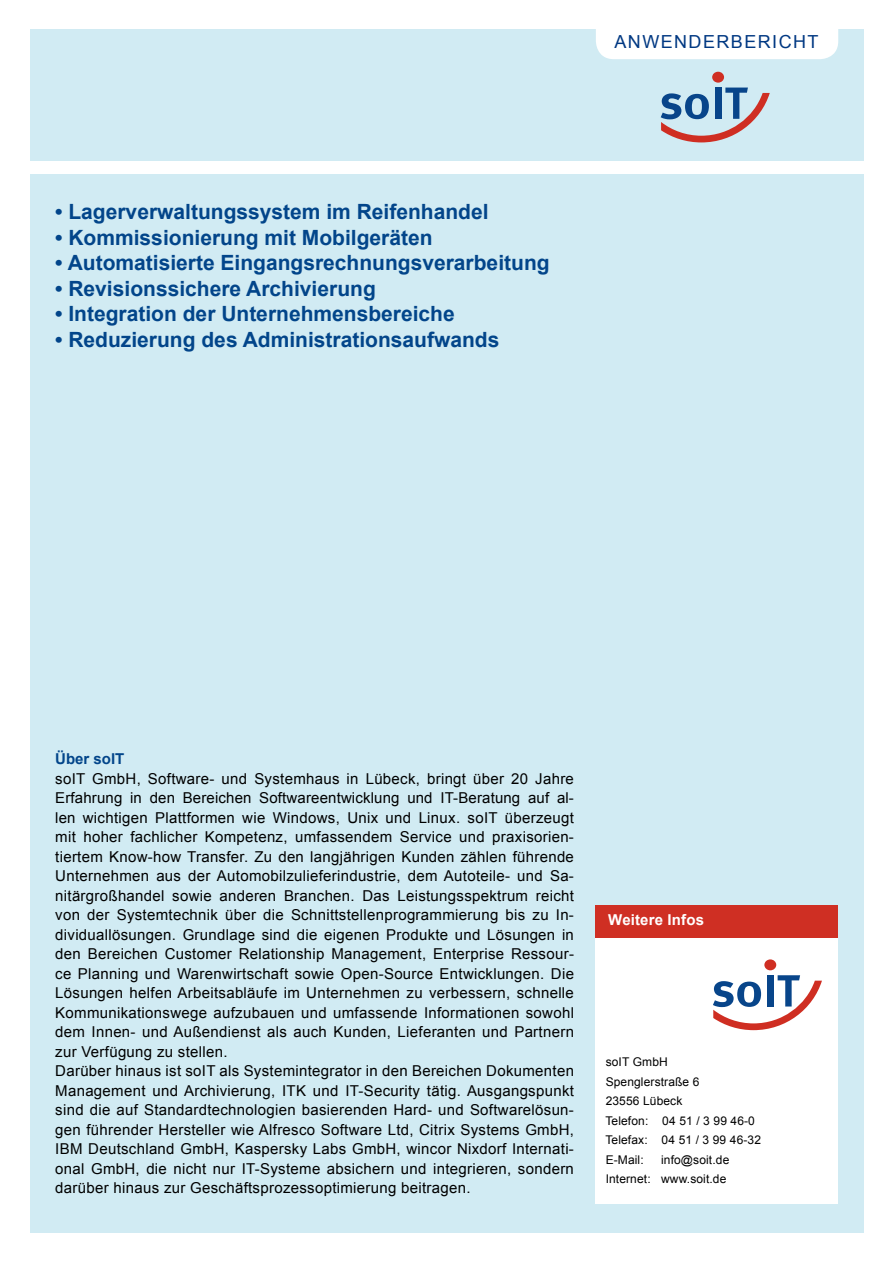
<style>
.page{position:relative;width:893px;height:1263px;background:#fff}
.page>*{position:absolute;margin:0;border:0;box-sizing:border-box;transform-origin:0 0}
.t1{font:700 21px "Arial";color:#02458a}
.t2{font:18px "Arial";letter-spacing:.08em;color:#003882}
.t3{font:15px/19.5px "Arial";letter-spacing:.02em;color:#000}
.t4{font:700 15px "Arial";letter-spacing:.01em;color:#fff}
.t5{font:700 15px "Arial";color:#02458a}
.t6{font:12px/19.5px "Arial";letter-spacing:.01em;color:#000}
</style>
<div class="page">
<div style="left:30px;top:29px;width:833px;height:1204px;background:#d1ebf3"></div>
<div style="left:0;top:161px;width:893px;height:13px;background:#fff"></div>
<div style="left:712px;top:72px;width:12px;height:11px;background:#cf2e22;border-radius:50%"></div>
<svg style="left:661px;top:88px;width:109px;height:54px"></svg>
<div style="left:596px;top:0;width:242px;height:59px;background:#fff;border-radius:18px"></div>
<div style="left:595px;top:905px;width:243px;height:33px;background:#cf2f23"></div>
<div style="left:595px;top:938px;width:243px;height:265px;background:#fff"></div>
<div style="left:764px;top:960px;width:12px;height:10px;background:#cf2e22;border-radius:50%"></div>
<svg style="left:713px;top:975px;width:109px;height:55px"></svg>
<h1 class="t1" style="left:55px;top:198px;width:435px">• Lagerverwaltungssystem im Reifenhandel</h1>
<h1 class="t1" style="left:55px;top:224px;width:379px">• Kommissionierung mit Mobilgeräten</h1>
<h1 class="t1" style="left:55px;top:249px;width:496px">• Automatisierte Eingangsrechnungsverarbeitung</h1>
<h1 class="t1" style="left:55px;top:275px;width:322px">• Revisionssichere Archivierung</h1>
<h1 class="t1" style="left:55px;top:300px;width:401px">• Integration der Unternehmensbereiche</h1>
<h1 class="t1" style="left:55px;top:326px;width:446px">• Reduzierung des Administrationsaufwands</h1>
<p class="t2" style="left:614px;top:30px;width:206px">ANWENDERBERICHT</p>
<p class="t5" style="left:55px;top:749px;width:71px">Über soIT</p>
<p class="t3" style="left:55px;top:769px;width:520px">soIT GmbH, Software- und Systemhaus in Lübeck, bringt über 20 Jahre Erfahrung in den Bereichen Softwareentwicklung und IT-Beratung auf al&shy;len wichtigen Plattformen wie Windows, Unix und Linux. soIT überzeugt mit hoher fachlicher Kompetenz, umfassendem Service und praxisorien&shy;tiertem Know-how Transfer. Zu den langjährigen Kunden zählen führende Unternehmen aus der Automobilzulieferindustrie, dem Autoteile- und Sa&shy;nitärgroßhandel sowie anderen Branchen. Das Leistungsspektrum reicht von der Systemtechnik über die Schnittstellenprogrammierung bis zu In&shy;dividuallösungen. Grundlage sind die eigenen Produkte und Lösungen in den Bereichen Customer Relationship Management, Enterprise Ressour&shy;ce Planning und Warenwirtschaft sowie Open-Source Entwicklungen. Die Lösungen helfen Arbeitsabläufe im Unternehmen zu verbessern, schnelle Kommunikationswege aufzubauen und umfassende Informationen sowohl dem Innen- und Außendienst als auch Kunden, Lieferanten und Partnern zur Verfügung zu stellen.<br>Darüber hinaus ist soIT als Systemintegrator in den Bereichen Dokumenten Management und Archivierung, ITK und IT-Security tätig. Ausgangspunkt sind die auf Standardtechnologien basierenden Hard- und Softwarelösun&shy;gen führender Hersteller wie Alfresco Software Ltd, Citrix Systems GmbH, IBM Deutschland GmbH, Kaspersky Labs GmbH, wincor Nixdorf Internati&shy;onal GmbH, die nicht nur IT-Systeme absichern und integrieren, sondern darüber hinaus zur Geschäftsprozessoptimierung beitragen.</p>
<p class="t4" style="left:608px;top:910px;width:97px">Weitere Infos</p>
<p class="t6" style="left:605px;top:1052px;width:157px">soIT GmbH<br>Spenglerstraße 6<br>23556 Lübeck<br>Telefon: 04 51 / 3 99 46-0<br>Telefax: 04 51 / 3 99 46-32<br>E-Mail:</p>
<p class="t6" style="left:606px;top:1150px;width:125px;text-align:right">info@soit.de<br>Internet: www.soit.de</p>
</div>
